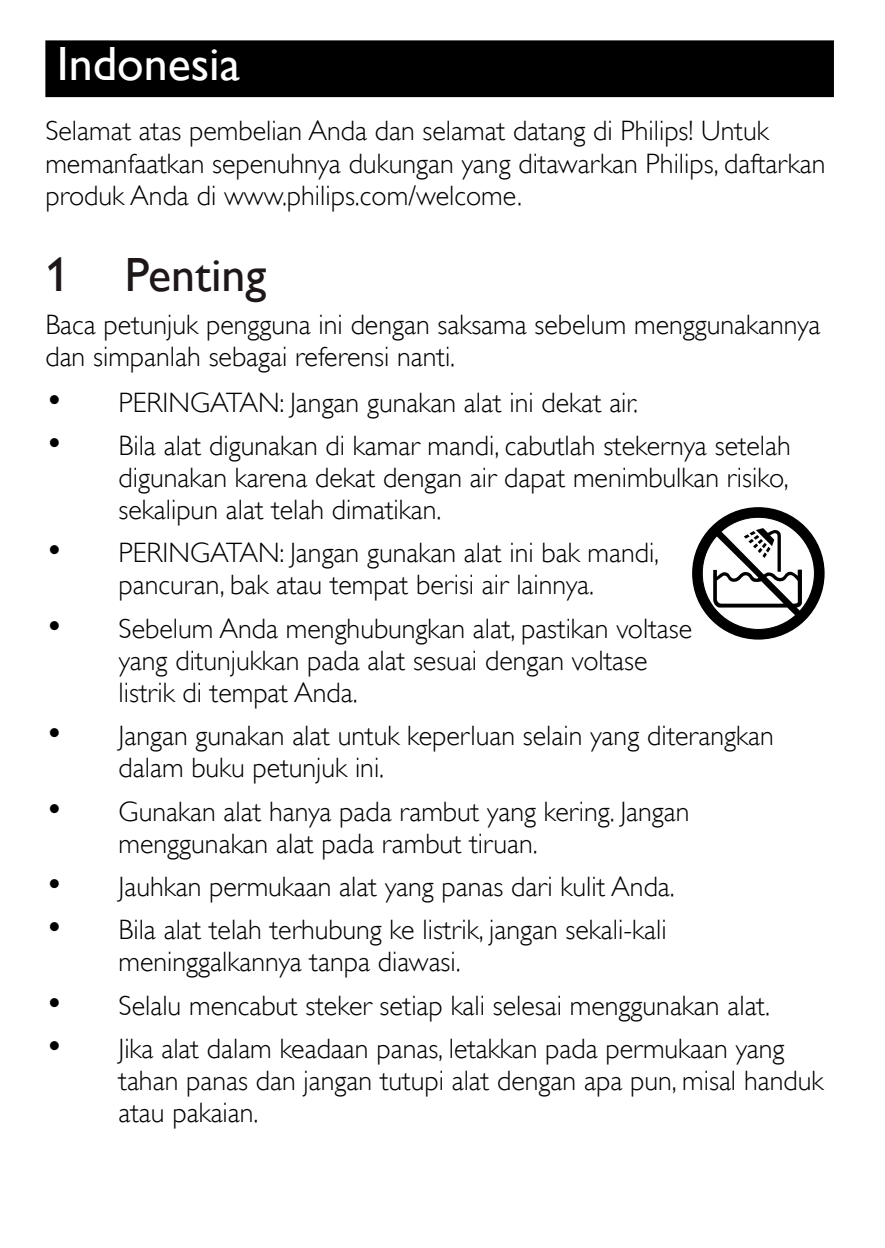
<style>
.page{position:relative;width:885px;height:1248px;background:#fff}
.page>*{position:absolute;margin:0;border:0;box-sizing:border-box;transform-origin:0 0}
.t1{font:48px "Gill Sans Alt One WGL";color:#fff}
.t2{font:48px "Gill Sans Alt One WGL";color:#1d1718}
.t3{font:28px/32px "Gill Sans Alt One WGL Light";color:#000}
.s1{font-size:36px}
</style>
<div class="page">
<div style="left:45px;top:40px;width:788px;height:57px;background:#000"></div>
<svg style="left:692px;top:507px;width:132px;height:132px"></svg>
<h1 class="t1" style="left:57px;top:31px;width:185px">Indonesia</h1>
<p class="t3" style="left:45px;top:115px;width:781px">Selamat atas pembelian Anda dan selamat datang di Philips! Untuk memanfaatkan sepenuhnya dukungan yang ditawarkan Philips, daftarkan produk Anda di www.philips.com/welcome.</p>
<h1 class="t2" style="left:45px;top:241px;width:222px">1 Penting</h1>
<p class="t3" style="left:45px;top:309px;width:776px">Baca petunjuk pengguna ini dengan saksama sebelum menggunakannya dan simpanlah sebagai referensi nanti.</p>
<p class="t3" style="left:45px;top:386px;width:594px"><span class="s1">•</span> PERINGATAN: Jangan gunakan alat ini dekat air.</p>
<p class="t3" style="left:118px;top:430px;width:673px;text-align:justify;text-indent:-73px"><span class="s1">•</span> Bila alat digunakan di kamar mandi, cabutlah stekernya setelah digunakan karena dekat dengan air dapat menimbulkan risiko, sekalipun alat telah dimatikan.</p>
<p class="t3" style="left:45px;top:537px;width:615px;text-align:center"><span class="s1">•</span> PERINGATAN: Jangan gunakan alat ini bak mandi, pancuran, bak atau tempat berisi air lainnya.</p>
<p class="t3" style="left:118px;top:612px;width:575px;text-indent:-73px"><span class="s1">•</span> Sebelum Anda menghubungkan alat, pastikan voltase yang ditunjukkan pada alat sesuai dengan voltase listrik di tempat Anda.</p>
<p class="t3" style="left:118px;top:720px;width:656px;text-indent:-73px"><span class="s1">•</span> Jangan gunakan alat untuk keperluan selain yang diterangkan dalam buku petunjuk ini.</p>
<p class="t3" style="left:118px;top:795px;width:572px;text-indent:-73px"><span class="s1">•</span> Gunakan alat hanya pada rambut yang kering. Jangan menggunakan alat pada rambut tiruan.</p>
<p class="t3" style="left:45px;top:870px;width:631px"><span class="s1">•</span> Jauhkan permukaan alat yang panas dari kulit Anda.</p>
<p class="t3" style="left:118px;top:914px;width:549px;text-indent:-73px"><span class="s1">•</span> Bila alat telah terhubung ke listrik, jangan sekali-kali meninggalkannya tanpa diawasi.</p>
<p class="t3" style="left:45px;top:989px;width:726px"><span class="s1">•</span> Selalu mencabut steker setiap kali selesai menggunakan alat.</p>
<p class="t3" style="left:118px;top:1032px;width:706px;text-indent:-73px"><span class="s1">•</span> Jika alat dalam keadaan panas, letakkan pada permukaan yang tahan panas dan jangan tutupi alat dengan apa pun, misal handuk atau pakaian.</p>
</div>
